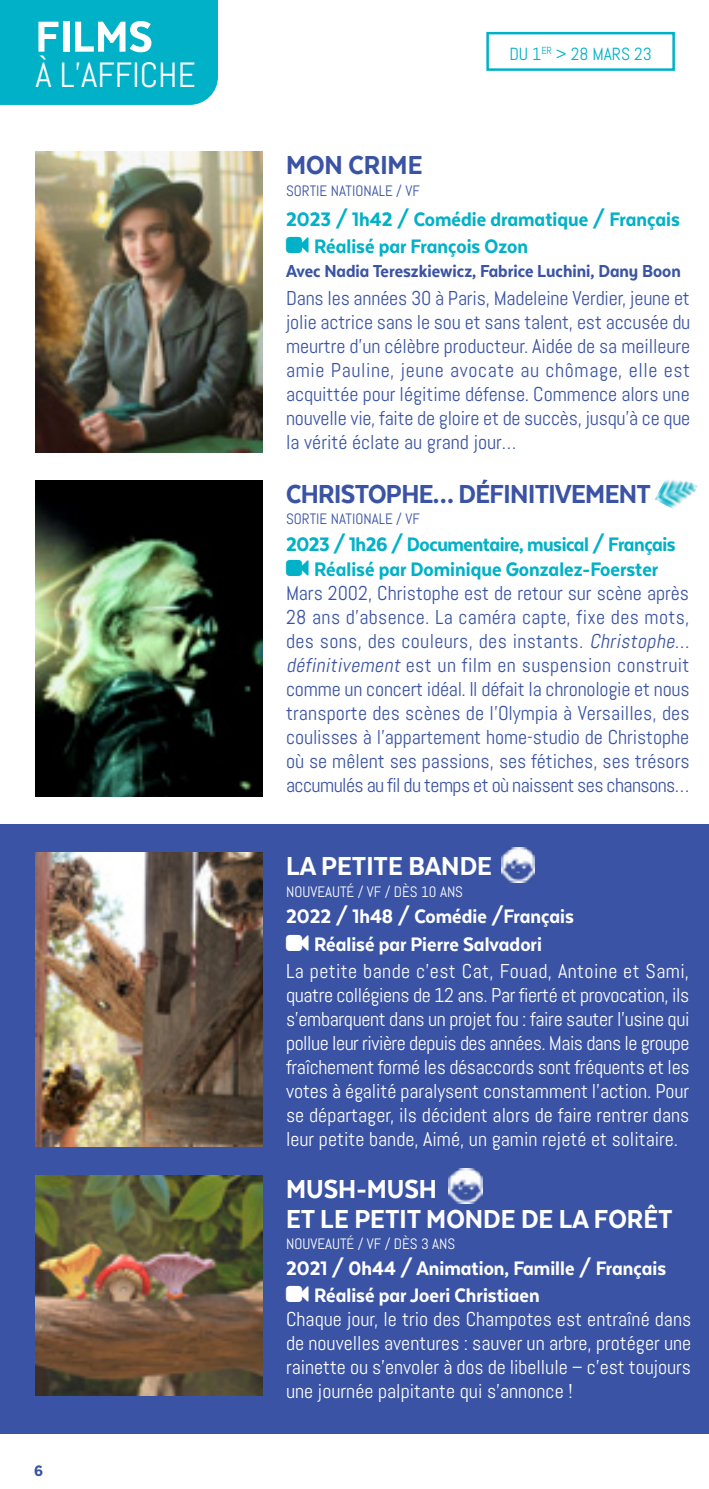
<style>
.page{position:relative;width:709px;height:1489px;background:#fff}
.page>*{position:absolute;margin:0;border:0;box-sizing:border-box;transform-origin:0 0}
.t1{font:800 50px "Texta Narrow Alt";color:#fff}
.t2{font:35px "Abel";color:#fff}
.t3{font:800 30px/30px "Texta Narrow Alt";color:#fff}
.t4{font:800 30px "Texta Narrow Alt";letter-spacing:-.02em;color:#3a53a4}
.t5{font:800 30px "Texta Narrow Alt";color:#3a53a4}
.t6{font:800 22.5px/27.5px "Texta Narrow Alt";color:#fff;text-align:center}
.t7{font:800 22.5px/25px "Texta Narrow Alt";letter-spacing:-.02em;color:#00b1c7;text-align:center}
.t8{font:800 22.5px/27px "Texta Narrow Alt";color:#00b1c7}
.t9{font:20px/24px "Abel";letter-spacing:-.005em;color:#3a53a4}
.t10{font:20px/24px "Abel";color:#fff;text-align:justify}
.t11{font:800 20px "Texta Narrow Alt";color:#3a53a4}
.t12{font:17.5px "Abel";color:#00b1c7}
.t13{font:800 17.5px "Texta Narrow Alt";color:#3a53a4}
.t14{font:15px "Abel";color:#fff}
.t15{font:15px "Abel";color:#3a53a4}
.s1{font-style:italic}
</style>
<div class="page">
<div style="left:486px;top:32px;width:189px;height:39px;border:2px solid #00b1c7"></div>
<img style="left:35px;top:480px;width:227px;height:316px">
<img style="left:655px;top:480px;width:43px;height:29px">
<div style="left:0;top:824px;width:709px;height:609px;background:#3a53a4"></div>
<img style="left:35px;top:852px;width:227px;height:293px">
<img style="left:501px;top:847px;width:34px;height:35px">
<img style="left:35px;top:1175px;width:227px;height:220px">
<img style="left:448px;top:1168px;width:34px;height:35px">
<div style="left:0;top:0;width:218px;height:105px;background:#00b1c7"></div>
<img style="left:35px;top:152px;width:227px;height:300px">
<h1 class="t1" style="left:35px;top:11px;width:119px">FILMS</h1>
<h2 class="t2" style="left:35px;top:52px;width:162px">À L’AFFICHE</h2>
<p class="t13" style="left:34px;top:1461px;width:10px">6</p>
<p class="t12" style="left:509px;top:43px;width:144px">DU 1<sup>ER</sup> &gt; 28 MARS 23</p>
<h3 class="t5" style="left:286px;top:150px;width:138px">MON CRIME</h3>
<p class="t15" style="left:286px;top:181px;width:135px">SORTIE NATIONALE / VF</p>
<p class="t8" style="left:314px;top:206px;width:367px;text-indent:-28px">2023 / 1h42 / Comédie dramatique / Français<br>Réalisé par François Ozon</p>
<p class="t11" style="left:286px;top:261px;width:396px">Avec Nadia Tereszkiewicz, Fabrice Luchini, Dany Boon</p>
<p class="t9" style="left:286px;top:286px;width:406px;text-align:justify">Dans les années 30 à Paris, Madeleine Verdier, jeune et jolie actrice sans le sou et sans talent, est accusée du meurtre d’un célèbre producteur. Aidée de sa meilleure amie Pauline, jeune avocate au chômage, elle est acquittée pour légitime défense. Commence alors une nouvelle vie, faite de gloire et de succès, jusqu’à ce que la vérité éclate au grand jour…</p>
<h3 class="t4" style="left:286px;top:478px;width:366px">CHRISTOPHE… DÉFINITIVEMENT</h3>
<p class="t15" style="left:286px;top:509px;width:135px">SORTIE NATIONALE / VF</p>
<p class="t7" style="left:286px;top:531px;width:391px">2023 / 1h26 / Documentaire, musical / Français<br>Réalisé par Dominique Gonzalez-Foerster</p>
<p class="t9" style="left:286px;top:580px;width:409px">Mars 2002, Christophe est de retour sur scène après 28 ans d’absence. La caméra capte, fixe des mots, des sons, des couleurs, des instants. <span class="s1">Christophe… définitivement</span> est un film en suspension construit comme un concert idéal. Il défait la chronologie et nous transporte des scènes de l’Olympia à Versailles, des coulisses à l’appartement home-studio de Christophe où se mêlent ses passions, ses fétiches, ses trésors accumulés au fil du temps et où naissent ses chansons…</p>
<h3 class="t3" style="left:286px;top:851px;width:207px">LA PETITE BANDE</h3>
<p class="t14" style="left:286px;top:882px;width:178px">NOUVEAUTÉ / VF / DÈS 10 ANS</p>
<p class="t6" style="left:286px;top:902px;width:289px">2022 / 1h48 / Comédie /Français<br>Réalisé par Pierre Salvadori</p>
<p class="t10" style="left:286px;top:959px;width:405px">La petite bande c'est Cat, Fouad, Antoine et Sami, quatre collégiens de 12 ans. Par fierté et provocation, ils s’embarquent dans un projet fou : faire sauter l’usine qui pollue leur rivière depuis des années. Mais dans le groupe fraîchement formé les désaccords sont fréquents et les votes à égalité paralysent constamment l’action. Pour se départager, ils décident alors de faire rentrer dans leur petite bande, Aimé, un gamin rejeté et solitaire.</p>
<h3 class="t3" style="left:286px;top:1173px;width:388px">MUSH-MUSH<br>ET LE PETIT MONDE DE LA FORÊT</h3>
<p class="t14" style="left:286px;top:1234px;width:171px">NOUVEAUTÉ / VF / DÈS 3 ANS</p>
<p class="t6" style="left:314px;top:1254px;width:353px;text-align:left;text-indent:-28px">2021 / 0h44 / Animation, Famille / Français<br>Réalisé par Joeri Christiaen</p>
<p class="t10" style="left:286px;top:1307px;width:407px">Chaque jour, le trio des Champotes est entraîné dans de nouvelles aventures : sauver un arbre, protéger une rainette ou s’envoler à dos de libellule – c’est toujours une journée palpitante qui s’annonce !</p>
</div>
